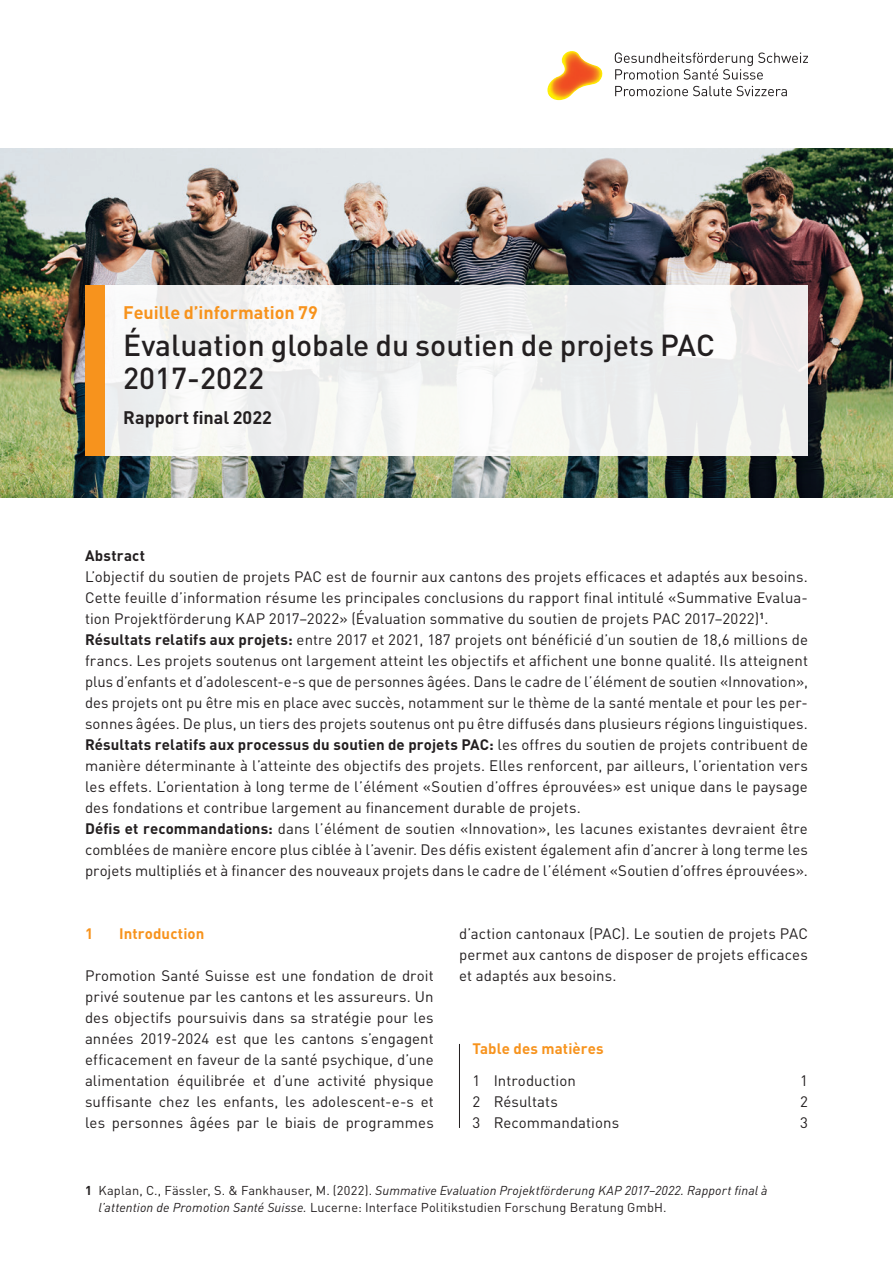
<style>
.page{position:relative;width:893px;height:1263px;background:#fff}
.page>*{position:absolute;margin:0;border:0;box-sizing:border-box;transform-origin:0 0}
.t1{font:500 30px/33px "DIN Pro";color:#231f20}
.t2{font:700 18px "DIN Pro";color:#f7931d}
.t3{font:700 18px "DIN Pro";color:#231f20}
.t4{font:15px/21px "DIN Pro";letter-spacing:.005em;color:#231f20;text-align:justify}
.t5{font:700 15px "DIN Pro";letter-spacing:.005em;color:#f7931d}
.t6{font:700 15px "DIN Pro";letter-spacing:.02em;color:#231f20}
.t7{font:italic 12.75px/16.5px "DIN Pro";letter-spacing:.01em;color:#231f20}
.s1{font-weight:700}
.s2{font-weight:700;font-style:normal}
.s3{font-style:normal}
</style>
<div class="page">
<img style="left:0;top:149px;width:893px;height:349px">
<div style="left:85px;top:286px;width:723px;height:170px;background:linear-gradient(to right,#f5f6f5,#eeefee)"></div>
<div style="left:85px;top:286px;width:19px;height:170px;background:#f7931d"></div>
<img style="left:547px;top:51px;width:56px;height:49px">
<svg style="left:615px;top:53px;width:193px;height:27px"></svg>
<svg style="left:615px;top:86px;width:172px;height:10px"></svg>
<hr style="left:459px;top:1044px;width:1px;height:84px;background:#231f20">
<p class="t2" style="left:123px;top:300px;width:196px">Feuille d’information 79</p>
<h1 class="t1" style="left:123px;top:327px;width:593px">Évaluation globale du soutien de projets PAC<br>2017-2022</h1>
<p class="t3" style="left:123px;top:405px;width:150px">Rapport final 2022</p>
<p class="t6" style="left:85px;top:545px;width:62px">Abstract</p>
<p class="t4" style="left:85px;top:565px;width:724px;text-align:left">L’objectif du soutien de projets PAC est de fournir aux cantons des projets efficaces et adaptés aux besoins.<br>Cette feuille d’information résume les principales conclusions du rapport final intitulé «Summative Evalua&shy;tion Projektförderung KAP 2017–2022» (Évaluation sommative du soutien de projets PAC 2017–2022)<sup>1</sup>.<br><span class="s1">Résultats relatifs aux projets:</span> entre 2017 et 2021, 187 projets ont bénéficié d’un soutien de 18,6 millions de francs. Les projets soutenus ont largement atteint les objectifs et affichent une bonne qualité. Ils atteignent plus d’enfants et d’adolescent-e-s que de personnes âgées. Dans le cadre de l’élément de soutien «Innovation», des projets ont pu être mis en place avec succès, notamment sur le thème de la santé mentale et pour les per&shy;sonnes âgées. De plus, un tiers des projets soutenus ont pu être diffusés dans plusieurs régions linguistiques.<br><span class="s1">Résultats relatifs aux processus du soutien de projets PAC:</span> les offres du soutien de projets contribuent de manière déterminante à l’atteinte des objectifs des projets. Elles renforcent, par ailleurs, l’orientation vers les effets. L’orientation à long terme de l’élément «Soutien d’offres éprouvées» est unique dans le paysage des fondations et contribue largement au financement durable de projets.<br><span class="s1">Défis et recommandations:</span> dans l’élément de soutien «Innovation», les lacunes existantes devraient être comblées de manière encore plus ciblée à l’avenir. Des défis existent également afin d’ancrer à long terme les projets multipliés et à financer des nouveaux projets dans le cadre de l’élément «Soutien d’offres éprouvées».</p>
<p class="t5" style="left:85px;top:923px;width:10px">1</p>
<p class="t5" style="left:119px;top:923px;width:87px">Introduction</p>
<p class="t4" style="left:85px;top:964px;width:350px">Promotion Santé Suisse est une fondation de droit privé soutenue par les cantons et les assureurs. Un des objectifs poursuivis dans sa stratégie pour les années 2019-2024 est que les cantons s’engagent efficacement en faveur de la santé psychique, d’une alimentation équilibrée et d’une activité physique suffisante chez les enfants, les adolescent-e-s et les personnes âgées par le biais de programmes</p>
<p class="t4" style="left:459px;top:922px;width:350px">d’action cantonaux (PAC). Le soutien de projets PAC permet aux cantons de disposer de projets efficaces et adaptés aux besoins.</p>
<p class="t5" style="left:472px;top:1039px;width:133px">Table des matières</p>
<p class="t4" style="left:472px;top:1069px;width:105px">1 Introduction</p>
<p class="t4" style="left:800px;top:1069px;width:9px">1</p>
<p class="t4" style="left:472px;top:1090px;width:87px">2 Résultats</p>
<p class="t4" style="left:800px;top:1090px;width:9px">2</p>
<p class="t4" style="left:472px;top:1111px;width:148px">3 Recommandations</p>
<p class="t4" style="left:800px;top:1111px;width:9px">3</p>
<p class="t7" style="left:98px;top:1182px;width:671px;text-indent:-13px"><span class="s2">1</span> <span class="s3">Kaplan, C., Fässler, S. &amp; Fankhauser, M. (2022).</span> Summative Evaluation Projektförderung KAP 2017–2022. Rapport final à l’attention de Promotion Santé Suisse. <span class="s3">Lucerne: Interface Politikstudien Forschung Beratung GmbH.</span></p>
</div>
